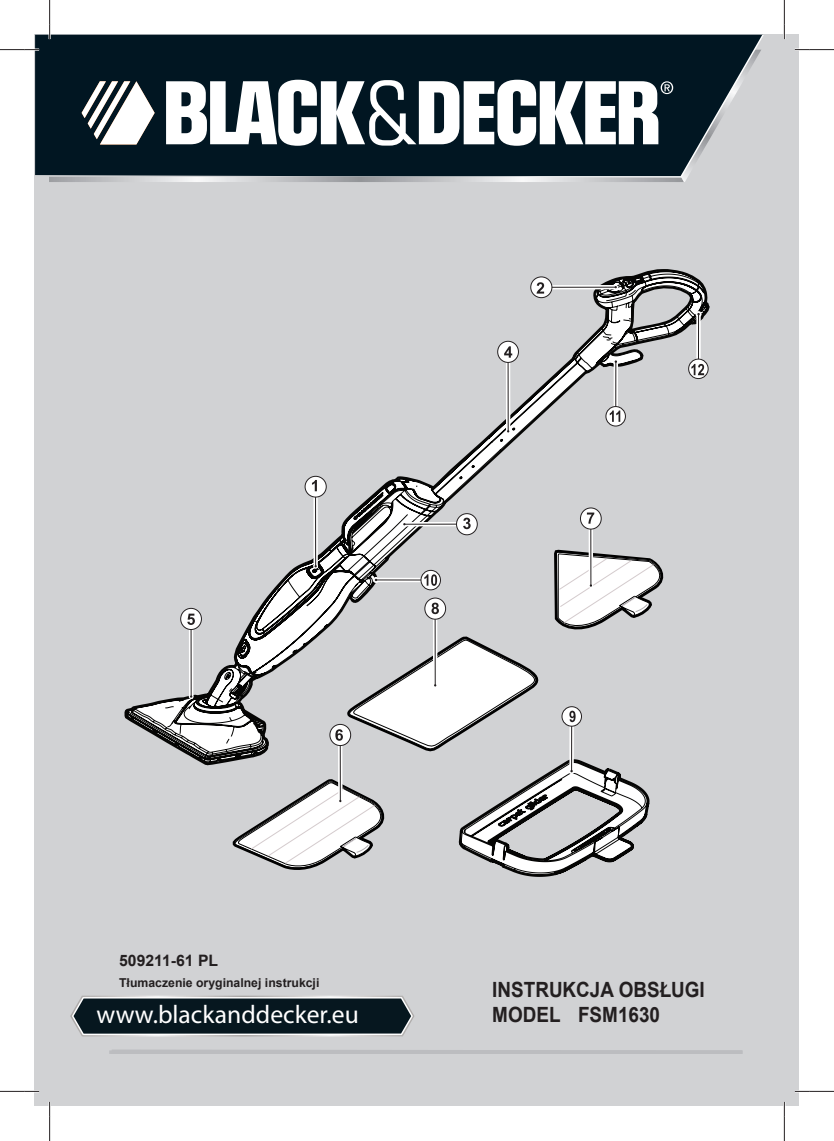
<style>
.page{position:relative;width:834px;height:1141px;background:#fff}
.page>*{position:absolute;margin:0;border:0;box-sizing:border-box;transform-origin:0 0}
.t1{font:25.55px "Myriad Pro";color:#fff}
.t2{font:700 21px/25.2px "Arial";color:#231f20;scale:.9 1}
.t3{font:700 15.75px "Arial";color:#231f20}
.t4{font:700 12.25px "Arial";color:#231f20}
</style>
<div class="page">
<div style="left:35px;top:35px;width:764px;height:1071px;background:#d1d2d4"></div>
<img style="left:49px;top:177px;width:631px;height:5px">
<div style="left:35px;top:35px;width:277px;height:142px;background:#011622"></div>
<svg style="left:312px;top:35px;width:451px;height:143px;background:#23353f"></svg>
<svg style="left:166px;top:80px;width:507px;height:66px;background:#a1a9ad"></svg>
<svg style="left:82px;top:81px;width:73px;height:63px;background:#90979b"></svg>
<img style="left:70px;top:996px;width:344px;height:40px">
<svg style="left:72px;top:997px;width:341px;height:38px;background:#202f36"></svg>
<hr style="left:109px;top:1050px;width:634px;height:4px;background:#bcbdc0">
<svg style="left:126px;top:271px;width:581px;height:492px"></svg>
<svg style="left:313px;top:497px;width:5px;height:50px"></svg>
<hr style="left:315px;top:496px;width:1px;height:70px;background:#231f20">
<div style="left:305px;top:476px;width:21px;height:21px;background:#fff;border-radius:50%"></div>
<div style="left:305px;top:476px;width:21px;height:21px;border:1px solid #231f20;border-radius:50%"></div>
<svg style="left:552px;top:285px;width:61px;height:4px"></svg>
<hr style="left:545px;top:287px;width:70px;height:1px;background:#231f20">
<div style="left:530px;top:277px;width:22px;height:21px;background:#fff;border-radius:50%"></div>
<div style="left:530px;top:277px;width:22px;height:21px;border:1px solid #231f20;border-radius:50%"></div>
<svg style="left:506px;top:363px;width:4px;height:66px"></svg>
<svg style="left:505px;top:429px;width:5px;height:5px"></svg>
<hr style="left:507px;top:361px;width:1px;height:70px;background:#231f20">
<div style="left:497px;top:341px;width:21px;height:21px;background:#fff;border-radius:50%"></div>
<div style="left:497px;top:341px;width:21px;height:22px;border:1px solid #231f20;border-radius:50%"></div>
<svg style="left:189px;top:630px;width:4px;height:64px"></svg>
<svg style="left:189px;top:694px;width:4px;height:5px"></svg>
<hr style="left:191px;top:626px;width:1px;height:71px;background:#231f20">
<div style="left:181px;top:608px;width:20px;height:22px;background:#fff;border-radius:50%"></div>
<div style="left:180px;top:608px;width:22px;height:22px;border:1px solid #231f20;border-radius:50%"></div>
<svg style="left:407px;top:522px;width:49px;height:4px"></svg>
<svg style="left:402px;top:522px;width:5px;height:5px"></svg>
<hr style="left:404px;top:524px;width:63px;height:1px;background:#231f20">
<div style="left:456px;top:514px;width:21px;height:21px;background:#fff;border-radius:50%"></div>
<div style="left:456px;top:513px;width:21px;height:22px;border:1px solid #231f20;border-radius:50%"></div>
<svg style="left:588px;top:529px;width:5px;height:18px"></svg>
<hr style="left:590px;top:515px;width:1px;height:71px;background:#231f20">
<div style="left:580px;top:508px;width:21px;height:21px;background:#fff;border-radius:50%"></div>
<div style="left:580px;top:508px;width:21px;height:21px;border:1px solid #231f20;border-radius:50%"></div>
<svg style="left:312px;top:480px;width:5px;height:11px"></svg>
<svg style="left:536px;top:282px;width:8px;height:12px"></svg>
<svg style="left:463px;top:518px;width:7px;height:11px"></svg>
<svg style="left:187px;top:614px;width:8px;height:11px"></svg>
<svg style="left:586px;top:513px;width:8px;height:11px"></svg>
<svg style="left:504px;top:346px;width:8px;height:12px"></svg>
<svg style="left:233px;top:547px;width:433px;height:330px"></svg>
<svg style="left:613px;top:365px;width:5px;height:41px"></svg>
<svg style="left:612px;top:359px;width:6px;height:6px"></svg>
<hr style="left:615px;top:362px;width:1px;height:46px;background:#231f20">
<svg style="left:605px;top:407px;width:20px;height:19px"></svg>
<div style="left:605px;top:406px;width:20px;height:20px;border:1px solid #231f20;border-radius:50%"></div>
<svg style="left:696px;top:338px;width:4px;height:21px"></svg>
<svg style="left:613px;top:281px;width:88px;height:57px"></svg>
<hr style="left:698px;top:314px;width:1px;height:46px;background:#231f20">
<svg style="left:688px;top:359px;width:20px;height:20px"></svg>
<div style="left:688px;top:359px;width:20px;height:20px;border:1px solid #231f20;border-radius:50%"></div>
<svg style="left:609px;top:411px;width:11px;height:11px"></svg>
<svg style="left:691px;top:364px;width:13px;height:11px"></svg>
<svg style="left:0;top:49px;width:39px;height:2px"></svg>
<svg style="left:794px;top:49px;width:39px;height:2px"></svg>
<svg style="left:0;top:1090px;width:39px;height:2px"></svg>
<svg style="left:794px;top:1090px;width:39px;height:2px"></svg>
<svg style="left:49px;top:0;width:2px;height:39px"></svg>
<svg style="left:49px;top:1102px;width:2px;height:39px"></svg>
<svg style="left:783px;top:0;width:2px;height:39px"></svg>
<svg style="left:783px;top:1102px;width:2px;height:39px"></svg>
<p class="t3" style="left:119px;top:952px;width:100px">509211-61 PL</p>
<p class="t4" style="left:119px;top:976px;width:202px">Tłumaczenie oryginalnej instrukcji</p>
<h1 class="t1" style="left:96px;top:999px;width:264px">www.blackanddecker.eu</h1>
<h2 class="t2" style="left:492px;top:977px;width:238px">INSTRUKCJA OBSŁUGI<br>MODEL FSM1630</h2>
</div>
